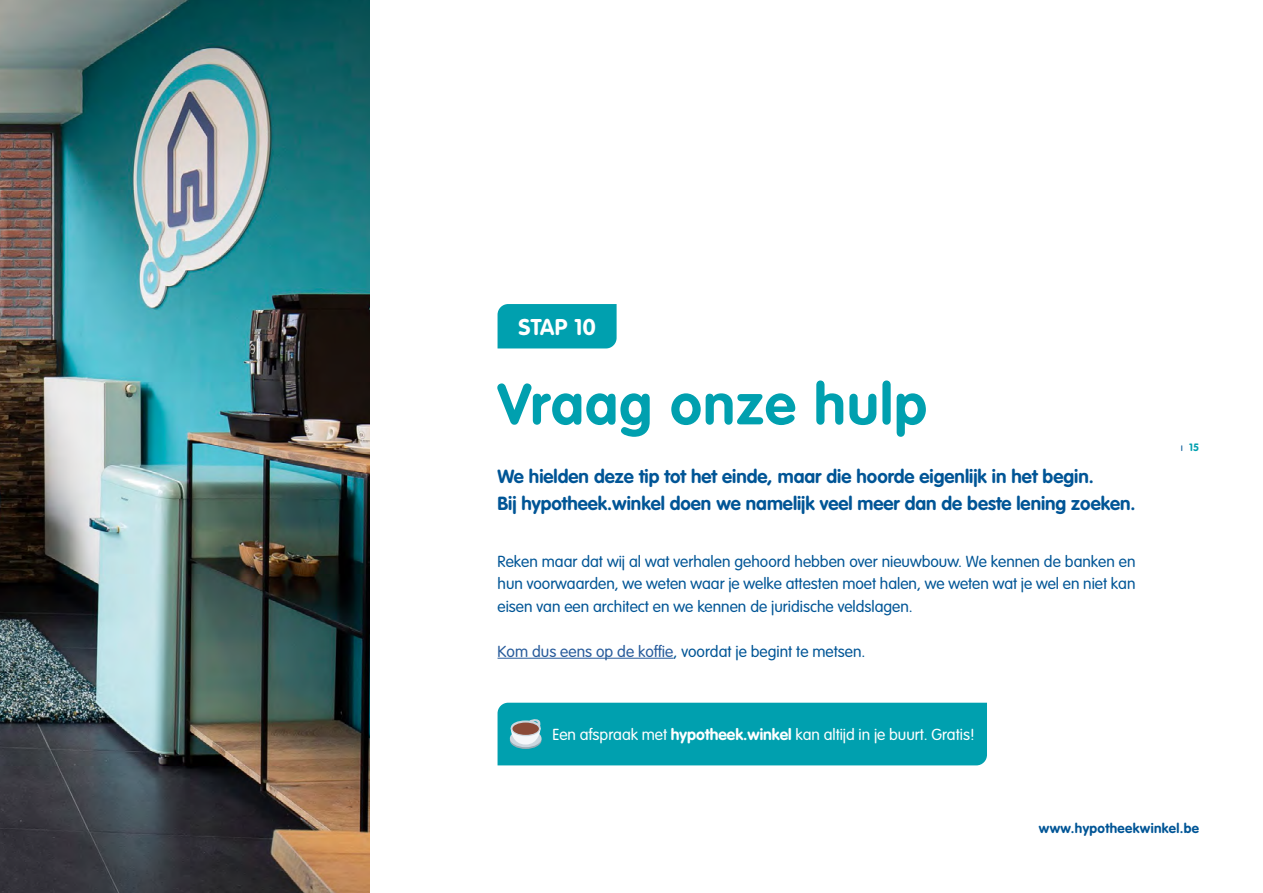
<style>
.page{position:relative;width:1263px;height:893px;background:#fff}
.page>*{position:absolute;margin:0;border:0;box-sizing:border-box;transform-origin:0 0}
.t1{font:700 57px "VAG Rounded Std";letter-spacing:.025em;color:#00a0af}
.t2{font:700 22.5px "VAG Rounded Std";letter-spacing:.02em;color:#fff}
.t3{font:700 18.75px/27px "VAG Rounded Std";color:#005596}
.t4{font:300 15.75px/22.5px "VAG Rounded Std";color:#005596;text-align:justify}
.t5{font:300 15.75px "VAG Rounded Std";color:#fff}
.t6{font:700 13.5px "VAG Rounded Std";letter-spacing:.025em;color:#005596}
.t7{font:700 10.5px "VAG Rounded Std";color:#00a0af}
.s1{color:#275b9b}
.s2{font-weight:700}
.s3{font-weight:300;color:#005596}
</style>
<div class="page">
<hr style="left:497px;top:658px;width:176px;height:1px;background:#275b9b">
<div style="left:497px;top:304px;width:120px;height:44px;background:#00a0af"></div>
<img style="left:0;top:0;width:370px;height:893px">
<div style="left:497px;top:703px;width:490px;height:62px;background:#00a0af"></div>
<div style="left:512px;top:723px;width:27px;height:12px;background:#8a4a38;border-radius:50%"></div>
<h2 class="t2" style="left:518px;top:314px;width:79px">STAP 10</h2>
<h1 class="t1" style="left:497px;top:371px;width:431px">Vraag onze hulp</h1>
<p class="t3" style="left:497px;top:464px;width:639px">We hielden deze tip tot het einde, maar die hoorde eigenlijk in het begin.<br>Bij hypotheek.winkel doen we namelijk veel meer dan de beste lening zoeken.</p>
<p class="t4" style="left:497px;top:550px;width:639px">Reken maar dat wij al wat verhalen gehoord hebben over nieuwbouw. We kennen de banken en hun voorwaarden, we weten waar je welke attesten moet halen, we weten wat je wel en niet kan eisen van een architect en we kennen de juridische veldslagen.</p>
<p class="t4" style="left:497px;top:640px;width:369px"><span class="s1">Kom dus eens op de koffie</span>, voordat je begint te metsen.</p>
<p class="t5" style="left:552px;top:726px;width:424px">Een afspraak met <span class="s2">hypotheek.winkel</span> kan altijd in je buurt. Gratis!</p>
<p class="t7" style="left:1181px;top:441px;width:20px"><span class="s3">ı</span> 15</p>
<p class="t6" style="left:1039px;top:821px;width:162px">www.hypotheekwinkel.be</p>
</div>
